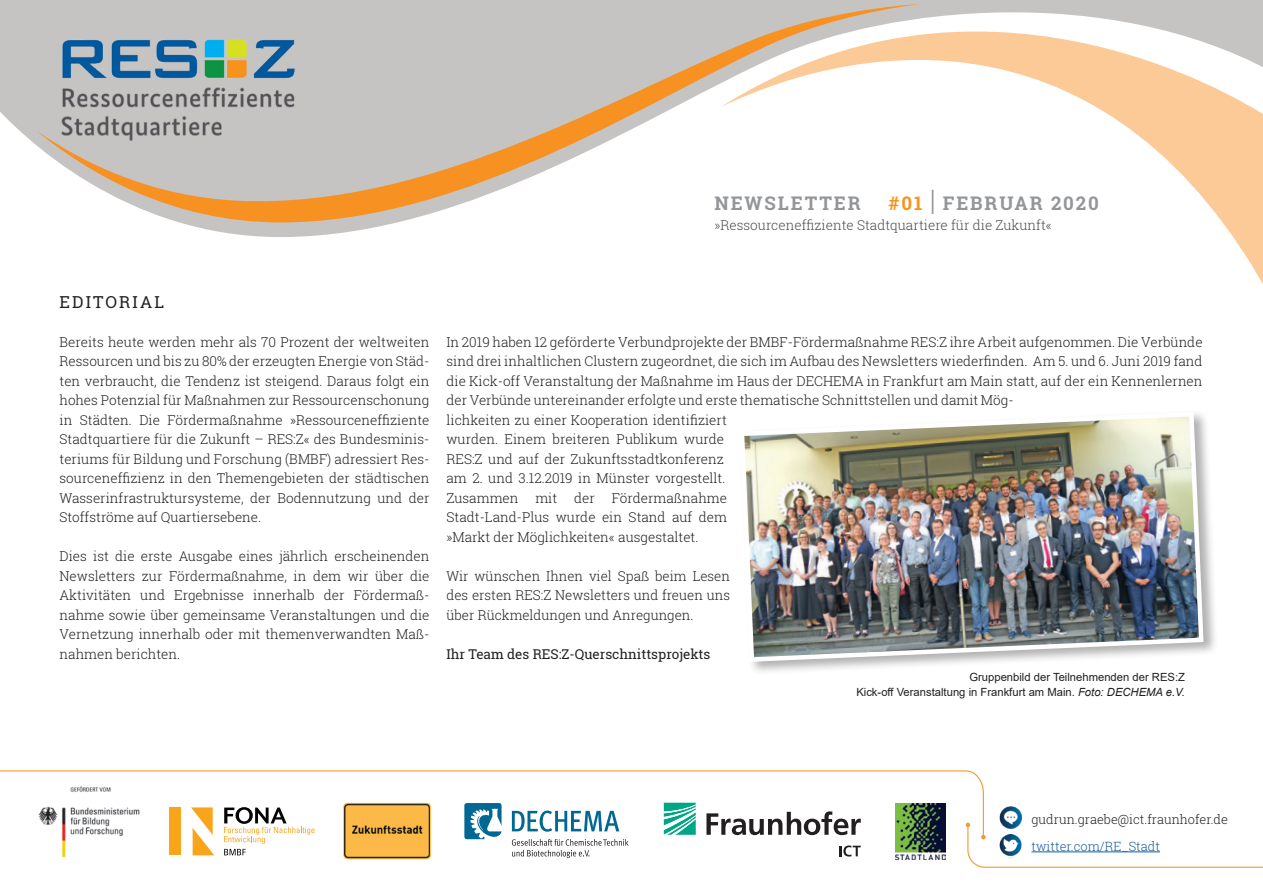
<style>
.page{position:relative;width:1263px;height:893px;background:#fff}
.page>*{position:absolute;margin:0;border:0;box-sizing:border-box;transform-origin:0 0}
.t1{font:700 18.75px "Roboto Slab";letter-spacing:.1em;color:#939598}
.t2{font:16.5px "Roboto Slab";letter-spacing:.13em;color:#231f20}
.t3{font:300 13.5px/19.5px "Roboto Slab";color:#231f20;text-align:justify}
.t4{font:300 13.5px "Roboto Slab";color:#4b4c4d}
.t5{font:13.5px "Roboto Slab";color:#231f20}
.t6{font:300 12.75px "Roboto Slab";color:#231f20}
.t7{font:300 12.75px "Roboto Slab";color:#175d9e}
.t8{font:11.25px/15px "Arial";color:#231f20;text-align:right}
.s1{color:#f7931d}
.s2{font-size:28.2px}
.s3{font-style:italic}
</style>
<div class="page">
<svg style="left:0;top:0;width:721px;height:237px"></svg>
<svg style="left:721px;top:0;width:542px;height:284px"></svg>
<svg style="left:36px;top:4px;width:884px;height:218px;fill:#c6c3c3"></svg>
<img style="left:62px;top:34px;width:234px;height:49px">
<img style="left:58px;top:83px;width:240px;height:58px">
<div style="left:738px;top:409px;width:480px;height:266px;background:#231f20;opacity:.35"></div>
<img style="left:738px;top:410px;width:468px;height:254px">
<img style="left:343px;top:838px;width:89px;height:22px">
<svg style="left:0;top:770px;width:984px;height:68px"></svg>
<svg style="left:966px;top:799px;width:297px;height:69px"></svg>
<hr style="left:1031px;top:851px;width:129px;height:1px;background:#175d9e">
<img style="left:999px;top:834px;width:23px;height:23px">
<img style="left:999px;top:806px;width:22px;height:22px">
<img style="left:25px;top:776px;width:137px;height:82px">
<div style="left:147px;top:796px;width:178px;height:71px;background:#fff"></div>
<div style="left:170px;top:807px;width:11px;height:48px;background:#f9a51b"></div>
<svg style="left:191px;top:807px;width:23px;height:48px"></svg>
<svg style="left:224px;top:807px;width:90px;height:48px"></svg>
<svg style="left:464px;top:803px;width:38px;height:36px"></svg>
<svg style="left:512px;top:810px;width:107px;height:22px"></svg>
<svg style="left:512px;top:839px;width:117px;height:19px"></svg>
<svg style="left:664px;top:803px;width:32px;height:32px"></svg>
<svg style="left:706px;top:811px;width:155px;height:24px"></svg>
<svg style="left:839px;top:845px;width:22px;height:11px"></svg>
<img style="left:895px;top:803px;width:50px;height:57px">
<p class="t1" style="left:714px;top:190px;width:148px">NEWSLETTER</p>
<p class="t1" style="left:888px;top:190px;width:212px"><span class="s1">#01</span> <span class="s2">|</span> FEBRUAR 2020</p>
<p class="t4" style="left:714px;top:215px;width:339px">»Ressourceneffiziente Stadtquartiere für die Zukunft«</p>
<p class="t2" style="left:60px;top:290px;width:106px">EDITORIAL</p>
<p class="t3" style="left:60px;top:332px;width:371px">Bereits heute werden mehr als 70 Prozent der weltweiten Ressourcen und bis zu 80% der erzeugten Energie von Städ&shy;ten verbraucht, die Tendenz ist steigend. Daraus folgt ein hohes Potenzial für Maßnahmen zur Ressourcenschonung in Städten. Die Fördermaßnahme »Ressourceneffiziente Stadtquartiere für die Zukunft – RES:Z« des Bundesminis&shy;teriums für Bildung und Forschung (BMBF) adressiert Res&shy;sourceneffizienz in den Themengebieten der städtischen Wasserinfrastruktursysteme, der Bodennutzung und der Stoffströme auf Quartiersebene.</p>
<p class="t3" style="left:60px;top:546px;width:371px;text-align:left">Dies ist die erste Ausgabe eines jährlich erscheinenden Newsletters zur Fördermaßnahme, in dem wir über die Aktivitäten und Ergebnisse innerhalb der Fördermaß&shy;nahme sowie über gemeinsame Veranstaltungen und die Vernetzung innerhalb oder mit themenverwandten Maß&shy;nahmen berichten.</p>
<p class="t3" style="left:446px;top:332px;width:758px;text-align:left">In 2019 haben 12 geförderte Verbundprojekte der BMBF-Fördermaßnahme RES:Z ihre Arbeit aufgenommen. Die Verbünde sind drei inhaltlichen Clustern zugeordnet, die sich im Aufbau des Newsletters wiederfinden. Am 5. und 6. Juni 2019 fand die Kick-off Veranstaltung der Maßnahme im Haus der DECHEMA in Frankfurt am Main statt, auf der ein Kennenlernen der Verbünde untereinander erfolgte und erste thematische Schnittstellen und damit Mög-<br>lichkeiten zu einer Kooperation identifiziert<br>wurden. Einem breiteren Publikum wurde<br>RES:Z und auf der Zukunftsstadtkonferenz<br>am 2. und 3.12.2019 in Münster vorgestellt.<br>Zusammen</p>
<p class="t3" style="left:446px;top:488px;width:282px;text-indent:89px">mit der Fördermaßnahme Stadt-Land-Plus wurde ein Stand auf dem »Markt der Möglichkeiten« ausgestaltet.</p>
<p class="t3" style="left:446px;top:566px;width:285px">Wir wünschen Ihnen viel Spaß beim Lesen des ersten RES:Z Newsletters und freuen uns über Rückmeldungen und Anregungen.</p>
<p class="t5" style="left:446px;top:644px;width:265px">Ihr Team des RES:Z-Querschnittsprojekts</p>
<p class="t8" style="left:856px;top:670px;width:330px">Gruppenbild der Teilnehmenden der RES:Z<br>Kick-off Veranstaltung in Frankfurt am Main. <span class="s3">Foto: DECHEMA e.V.</span></p>
<p class="t6" style="left:1031px;top:811px;width:198px">gudrun.graebe@ict.fraunhofer.de</p>
<p class="t7" style="left:1031px;top:838px;width:130px">twitter.com/RE_Stadt</p>
</div>
